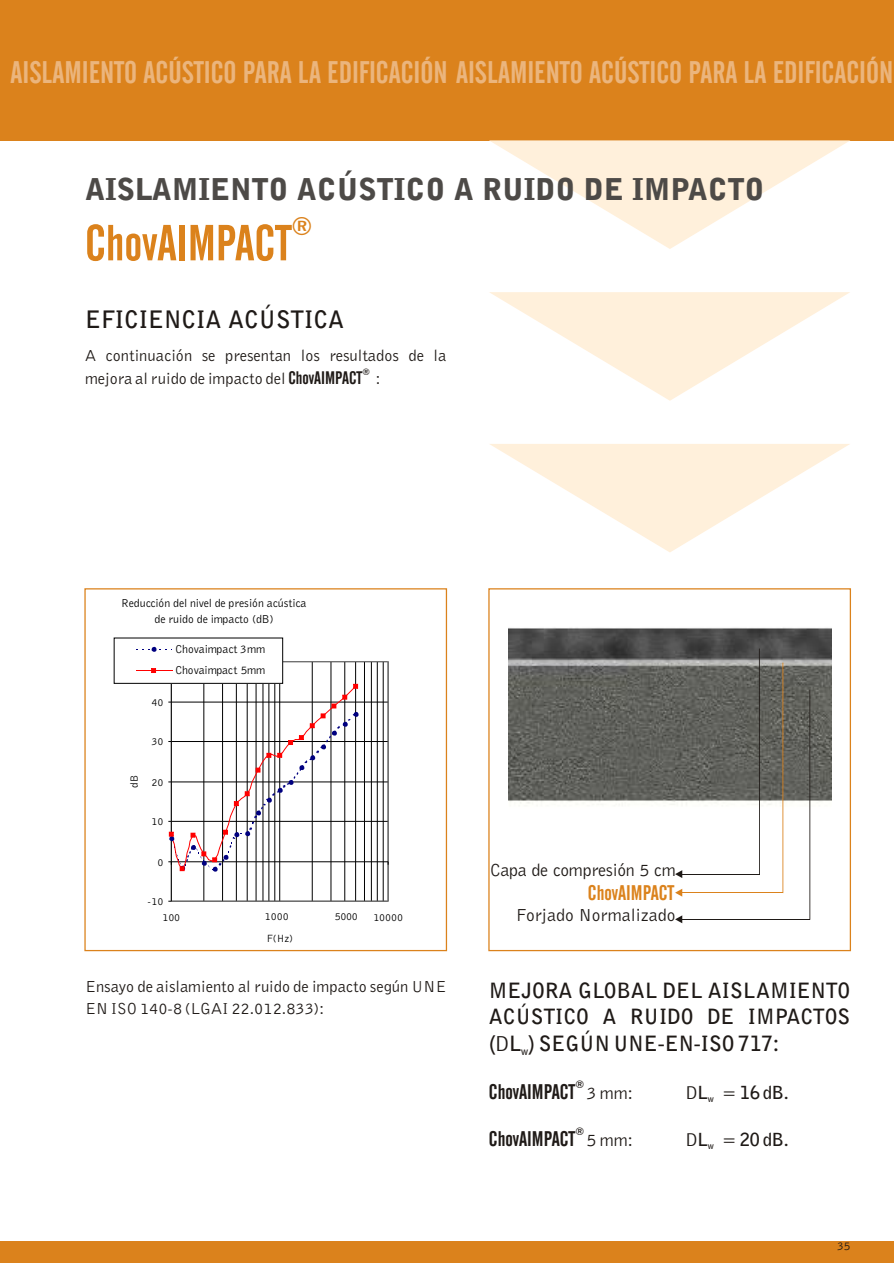
<style>
.page{position:relative;width:894px;height:1263px;background:#fff}
.page>*{position:absolute;margin:0;border:0;box-sizing:border-box;transform-origin:0 0}
.t1{font:50.25px "Alternate Gothic 2 BT";color:#db821c}
.t2{font:30.9px "Alternate Gothic 2 BT";color:#ebb57d}
.t3{font:30px "Bell Gothic Blk BT";color:#4d4a47}
.t4{font:25.05px "Alternate Gothic 2 BT";color:#db821c}
.t5{font:700 24px "Bell Gothic BT";color:#1f1a17}
.t6{font:700 21px/26.4px "Bell Gothic BT";color:#1f1a17;text-align:justify}
.t7{font:21px "Alternate Gothic 2 BT";color:#1f1a17}
.t8{font:21px "Alternate Gothic 2 BT";color:#db821c}
.t9{font:18px "Bell Gothic BT";letter-spacing:-.005em;color:#1f1a17}
.t10{font:700 18px "Bell Gothic BT";color:#1f1a17}
.t11{font:16.5px/21.6px "Bell Gothic BT";color:#1f1a17}
.t12{font:12px "Bell Gothic BT";color:#1f1a17}
.t13{font:11.85px/15.8px "Bell Gothic BT";color:#000;text-align:center}
.t14{font:11.85px/21.8px "Bell Gothic BT";letter-spacing:-.03em;color:#000}
.t15{font:10.8px "Bell Gothic BT";letter-spacing:-.01em;color:#000}
.t16{font:10.5px "Alternate Gothic 2 BT";color:#1f1a17}
.t17{font:700 10.5px "Bell Gothic BT";color:#1f1a17}
.t18{font:700 9px "Bell Gothic BT";color:#1f1a17}
.t19{font:9px "Alternate Gothic 2 BT";color:#1f1a17}
.s1{font-family:"Alternate Gothic 2 BT";font-size:18px}
.s2{font-family:"Bell Gothic BT";font-size:18px}
</style>
<div class="page">
<img style="left:508px;top:627px;width:324px;height:183px">
<div style="left:0;top:0;width:894px;height:140px;background:#db821c"></div>
<svg style="left:489px;top:140px;width:361px;height:412px"></svg>
<hr style="left:171px;top:821px;width:217px;height:1px;background:#000">
<hr style="left:171px;top:782px;width:217px;height:1px;background:#000">
<hr style="left:171px;top:741px;width:217px;height:1px;background:#000">
<hr style="left:171px;top:702px;width:217px;height:1px;background:#000">
<hr style="left:204px;top:662px;width:1px;height:239px;background:#000">
<hr style="left:222px;top:662px;width:1px;height:239px;background:#000">
<hr style="left:236px;top:662px;width:1px;height:239px;background:#000">
<hr style="left:247px;top:662px;width:1px;height:239px;background:#000">
<hr style="left:256px;top:662px;width:1px;height:239px;background:#000">
<hr style="left:263px;top:662px;width:1px;height:239px;background:#000">
<hr style="left:269px;top:662px;width:1px;height:239px;background:#000">
<hr style="left:275px;top:662px;width:1px;height:239px;background:#000">
<hr style="left:279px;top:662px;width:1px;height:239px;background:#000">
<hr style="left:312px;top:662px;width:1px;height:239px;background:#000">
<hr style="left:331px;top:662px;width:1px;height:239px;background:#000">
<hr style="left:345px;top:662px;width:1px;height:239px;background:#000">
<hr style="left:355px;top:662px;width:1px;height:239px;background:#000">
<hr style="left:364px;top:662px;width:1px;height:239px;background:#000">
<hr style="left:371px;top:662px;width:1px;height:239px;background:#000">
<hr style="left:377px;top:662px;width:1px;height:239px;background:#000">
<hr style="left:383px;top:662px;width:1px;height:239px;background:#000">
<hr style="left:171px;top:661px;width:217px;height:1px;background:#808080">
<hr style="left:388px;top:662px;width:1px;height:239px;background:#808080">
<hr style="left:171px;top:901px;width:217px;height:1px;background:#808080">
<hr style="left:171px;top:662px;width:1px;height:239px;background:#000">
<hr style="left:171px;top:862px;width:217px;height:1px;background:#000">
<svg style="left:168px;top:684px;width:191px;height:188px"></svg>
<div style="left:114px;top:638px;width:169px;height:45px;background:#fff"></div>
<div style="left:114px;top:638px;width:169px;height:46px;border:1px solid #000"></div>
<svg style="left:136px;top:647px;width:36px;height:5px"></svg>
<hr style="left:136px;top:670px;width:36px;height:1px;background:#f00">
<svg style="left:151px;top:668px;width:5px;height:5px"></svg>
<div style="left:0;top:1242px;width:894px;height:21px;background:#db821c"></div>
<svg style="left:809px;top:690px;width:1px;height:229px"></svg>
<hr style="left:682px;top:919px;width:128px;height:1px;background:#1f1a17">
<svg style="left:675px;top:915px;width:7px;height:8px"></svg>
<svg style="left:782px;top:663px;width:1px;height:229px"></svg>
<hr style="left:682px;top:892px;width:101px;height:1px;background:#db821c">
<svg style="left:675px;top:889px;width:7px;height:8px"></svg>
<svg style="left:759px;top:649px;width:1px;height:226px"></svg>
<hr style="left:682px;top:874px;width:77px;height:1px;background:#1f1a17">
<svg style="left:675px;top:870px;width:7px;height:8px"></svg>
<div style="left:84px;top:588px;width:363px;height:363px;border:1px solid #db821c"></div>
<div style="left:488px;top:588px;width:363px;height:363px;border:1px solid #db821c"></div>
<h2 class="t2" style="left:11px;top:60px;width:884px">AISLAMIENTO ACÚSTICO PARA LA EDIFICACIÓN AISLAMIENTO ACÚSTICO PARA LA EDIFICACIÓN</h2>
<h3 class="t3" style="left:85px;top:177px;width:681px">AISLAMIENTO ACÚSTICO A RUIDO DE IMPACTO</h3>
<h3 class="t4" style="left:291px;top:216px;width:22px">®</h3>
<h1 class="t1" style="left:85px;top:222px;width:208px">ChovAIMPACT</h1>
<h3 class="t5" style="left:85px;top:309px;width:260px">EFICIENCIA ACÚSTICA</h3>
<p class="t11" style="left:85px;top:346px;width:363px">A continuación se presentan los resultados de la</p>
<p class="t19" style="left:362px;top:368px;width:9px">®</p>
<p class="t11" style="left:85px;top:369px;width:297px">mejora al ruido de impacto del <span class="s1">ChovAIMPACT</span> :</p>
<p class="t13" style="left:121px;top:596px;width:187px">Reducción del nivel de presión acústica de ruido de impacto (dB)</p>
<p class="t15" style="left:130px;top:788px;width:15px;rotate:-90deg">dB</p>
<p class="t15" style="left:152px;top:698px;width:13px">40</p>
<p class="t15" style="left:152px;top:737px;width:13px">30</p>
<p class="t15" style="left:152px;top:778px;width:13px">20</p>
<p class="t15" style="left:152px;top:817px;width:13px">10</p>
<p class="t14" style="left:175px;top:639px;width:92px">Chovaimpact 3mm<br>Chovaimpact 5mm</p>
<p class="t15" style="left:158px;top:858px;width:8px">0</p>
<p class="t15" style="left:148px;top:897px;width:17px">-10</p>
<p class="t15" style="left:265px;top:912px;width:25px">1000</p>
<p class="t15" style="left:335px;top:912px;width:25px">5000</p>
<p class="t15" style="left:162px;top:913px;width:19px">100</p>
<p class="t15" style="left:373px;top:913px;width:31px">10000</p>
<p class="t15" style="left:267px;top:933px;width:28px">F(Hz)</p>
<p class="t11" style="left:85px;top:977px;width:363px">Ensayo de aislamiento al ruido de impacto según UNE<br>EN ISO 140-8 (LGAI 22.012.833):</p>
<p class="t9" style="left:490px;top:863px;width:187px">Capa de compresión 5 cm</p>
<p class="t8" style="left:588px;top:884px;width:88px">ChovAIMPACT</p>
<p class="t9" style="left:516px;top:908px;width:161px">Forjado Normalizado</p>
<p class="t6" style="left:489px;top:979px;width:363px">MEJORA GLOBAL DEL AISLAMIENTO ACÚSTICO A RUIDO DE IMPACTOS ( L ) SEGÚN UNE-EN-ISO 717:</p>
<p class="t17" style="left:521px;top:1047px;width:9px">w</p>
<p class="t16" style="left:575px;top:1080px;width:10px">®</p>
<p class="t7" style="left:489px;top:1083px;width:145px">ChovAIMPACT <span class="s2">3 mm:</span></p>
<p class="t10" style="left:697px;top:1085px;width:93px">L = 16 dB.</p>
<p class="t18" style="left:708px;top:1095px;width:8px">w</p>
<p class="t16" style="left:575px;top:1127px;width:10px">®</p>
<p class="t7" style="left:489px;top:1130px;width:145px">ChovAIMPACT <span class="s2">5 mm:</span></p>
<p class="t10" style="left:697px;top:1132px;width:93px">L = 20 dB.</p>
<p class="t18" style="left:708px;top:1143px;width:8px">w</p>
<p class="t12" style="left:837px;top:1241px;width:15px">35</p>
</div>
